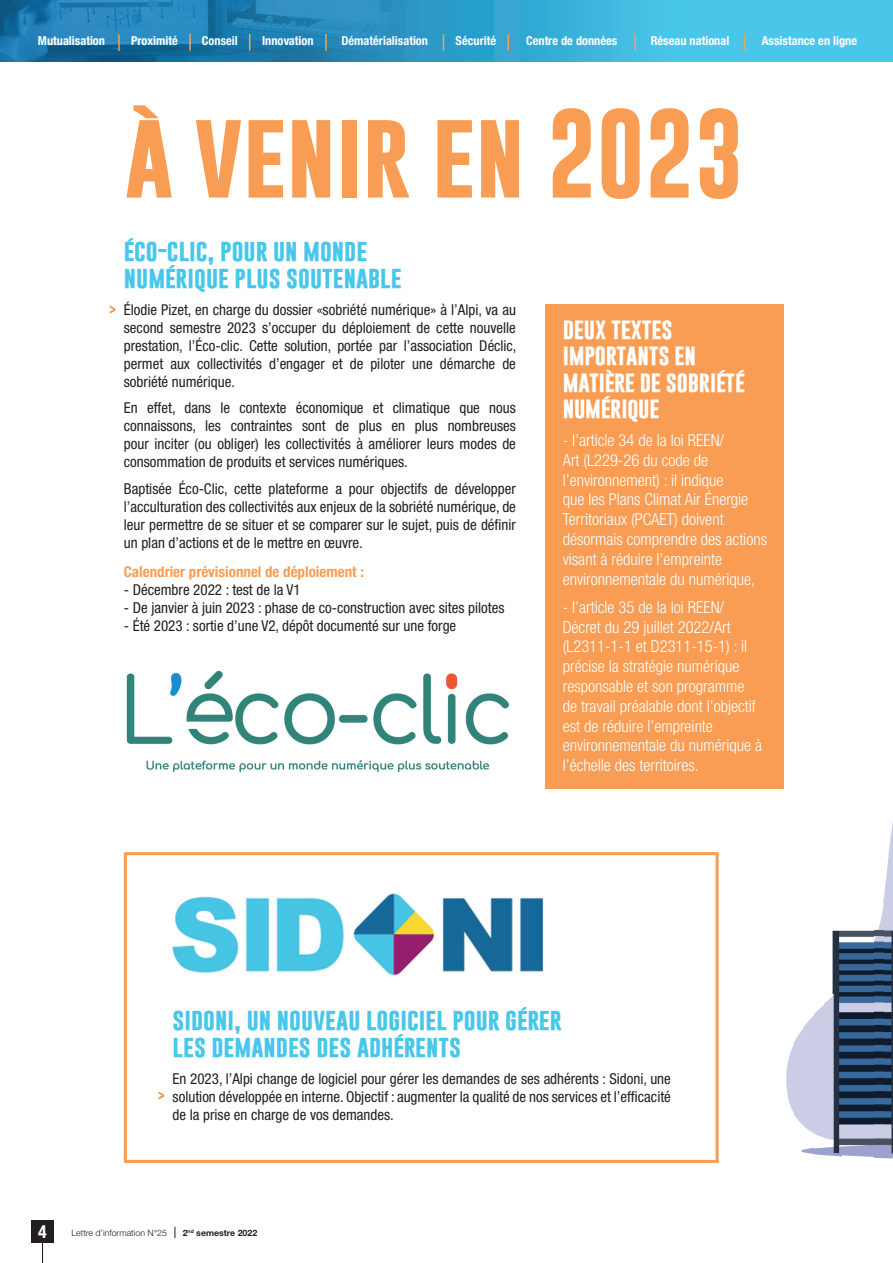
<style>
.page{position:relative;width:893px;height:1263px;background:#fff}
.page>*{position:absolute;margin:0;border:0;box-sizing:border-box;transform-origin:0 0}
.t1{font:700 90px "Gobold";color:#f89d53}
.t2{font:700 22.5px/27px "Gobold";color:#47c7ea}
.t3{font:700 21.75px/26.1px "Gobold";letter-spacing:-.01em;color:#fff}
.t4{font:700 condensed 18px "Helvetica Neue LT Std";color:#fff}
.t5{font:300 condensed 16.5px/19.8px "Helvetica Neue LT Std";color:#fff}
.t6{font:condensed 15px/18px "Helvetica Neue LT Std";color:#231f20;text-align:justify}
.t7{font:700 condensed 15px "Helvetica Neue LT Std";color:#f89d53}
.t8{font:700 13.5px "Gobold";color:#f09852}
.t9{font:700 condensed 12.3px "Helvetica Neue LT Std";color:#fff}
.t10{font:300 8.85px "Helvetica Neue LT Std";color:#231f20}
.t11{font:700 8.85px "Helvetica Neue LT Std";color:#231f20}
</style>
<div class="page">
<svg style="left:405px;top:0;width:488px;height:62px;background:#3eb8de"></svg>
<img style="left:0;top:0;width:405px;height:62px">
<svg style="left:118px;top:34px;width:2px;height:17px"></svg>
<svg style="left:189px;top:34px;width:2px;height:17px"></svg>
<svg style="left:249px;top:34px;width:1px;height:17px"></svg>
<svg style="left:325px;top:34px;width:2px;height:17px"></svg>
<svg style="left:443px;top:34px;width:1px;height:17px"></svg>
<svg style="left:507px;top:34px;width:2px;height:17px"></svg>
<svg style="left:634px;top:34px;width:2px;height:17px"></svg>
<svg style="left:744px;top:34px;width:1px;height:17px"></svg>
<div style="left:124px;top:852px;width:595px;height:311px;border:3px solid #f89d53"></div>
<img style="left:883px;top:822px;width:10px;height:337px">
<img style="left:873px;top:910px;width:10px;height:248px">
<img style="left:832px;top:930px;width:41px;height:226px">
<img style="left:823px;top:994px;width:10px;height:162px">
<img style="left:813px;top:1006px;width:10px;height:149px">
<img style="left:803px;top:1016px;width:10px;height:117px">
<img style="left:793px;top:1029px;width:10px;height:96px">
<img style="left:786px;top:1047px;width:7px;height:64px">
<img style="left:801px;top:1148px;width:12px;height:6px">
<img style="left:856px;top:1156px;width:17px;height:1px">
<img style="left:126px;top:670px;width:383px;height:103px">
<img style="left:172px;top:893px;width:372px;height:83px">
<div style="left:546px;top:304px;width:238px;height:484px;background:#f89d53"></div>
<svg style="left:42px;top:1243px;width:1px;height:20px"></svg>
<div style="left:31px;top:1220px;width:23px;height:23px;background:#231f20"></div>
<p class="t9" style="left:38px;top:33px;width:69px">Mutualisation</p>
<p class="t9" style="left:131px;top:33px;width:48px">Proximité</p>
<p class="t9" style="left:202px;top:33px;width:37px">Conseil</p>
<p class="t9" style="left:262px;top:33px;width:53px">Innovation</p>
<p class="t9" style="left:341px;top:33px;width:88px">Dématérialisation</p>
<p class="t9" style="left:456px;top:33px;width:42px">Sécurité</p>
<p class="t9" style="left:526px;top:33px;width:93px">Centre de données</p>
<p class="t9" style="left:651px;top:33px;width:80px">Réseau national</p>
<p class="t9" style="left:762px;top:33px;width:97px">Assistance en ligne</p>
<h1 class="t1" style="left:124px;top:95px;width:621px">À VENIR EN 2023</h1>
<p class="t8" style="left:109px;top:301px;width:9px">&gt;</p>
<h2 class="t2" style="left:124px;top:236px;width:279px">ÉCO-CLIC, POUR UN MONDE<br>NUMÉRIQUE PLUS SOUTENABLE</h2>
<p class="t6" style="left:124px;top:300px;width:394px">Élodie Pizet, en charge du dossier «sobriété numérique» à l’Alpi, va au second semestre 2023 s’occuper du déploiement de cette nouvelle prestation, l’Éco-clic. Cette solution, portée par l’association Déclic, permet aux collectivités d’engager et de piloter une démarche de sobriété numérique.</p>
<p class="t6" style="left:124px;top:399px;width:394px">En effet, dans le contexte économique et climatique que nous connaissons, les contraintes sont de plus en plus nombreuses pour inciter (ou obliger) les collectivités à améliorer leurs modes de consommation de produits et services numériques.</p>
<p class="t6" style="left:124px;top:479px;width:394px">Baptisée Éco-Clic, cette plateforme a pour objectifs de développer l’acculturation des collectivités aux enjeux de la sobriété numérique, de leur permettre de se situer et se comparer sur le sujet, puis de définir un plan d’actions et de le mettre en œuvre.</p>
<p class="t7" style="left:124px;top:562px;width:242px">Calendrier prévisionnel de déploiement :</p>
<p class="t6" style="left:124px;top:580px;width:178px">- Décembre 2022 : test de la V1</p>
<p class="t6" style="left:124px;top:598px;width:382px">- De janvier à juin 2023 : phase de co-construction avec sites pilotes</p>
<p class="t6" style="left:124px;top:616px;width:334px">- Été 2023 : sortie d’une V2, dépôt documenté sur une forge</p>
<h3 class="t3" style="left:563px;top:316px;width:183px">DEUX TEXTES<br>IMPORTANTS EN<br>MATIÈRE DE SOBRIÉTÉ<br>NUMÉRIQUE</h3>
<p class="t5" style="left:563px;top:430px;width:206px">- l’article 34 de la loi REEN/<br>Art (L229-26 du code de l’environnement) : il indique<br>que les Plans Climat Air Énergie<br>Territoriaux (PCAET) doivent désormais comprendre des actions visant à réduire l’empreinte environnementale du numérique,</p>
<p class="t5" style="left:563px;top:597px;width:201px">- l’article 35 de la loi REEN/<br>Décret du 29 juillet 2022/Art (L2311-1-1 et D2311-15-1) : il précise la stratégie numérique responsable et son programme de travail préalable dont l’objectif est de réduire l’empreinte environnementale du numérique à l’échelle des territoires.</p>
<p class="t8" style="left:158px;top:1087px;width:9px">&gt;</p>
<h2 class="t2" style="left:173px;top:1006px;width:391px">SIDONI, UN NOUVEAU LOGICIEL POUR GÉRER<br>LES DEMANDES DES ADHÉRENTS</h2>
<p class="t6" style="left:173px;top:1069px;width:500px">En 2023, l’Alpi change de logiciel pour gérer les demandes de ses adhérents : Sidoni, une solution développée en interne. Objectif : augmenter la qualité de nos services et l’efficacité de la prise en charge de vos demandes.</p>
<p class="t4" style="left:38px;top:1221px;width:10px">4</p>
<p class="t10" style="left:71px;top:1227px;width:97px">Lettre d’information N°25</p>
<p class="t11" style="left:183px;top:1227px;width:76px">2<sup>nd</sup> semestre 2022</p>
</div>
